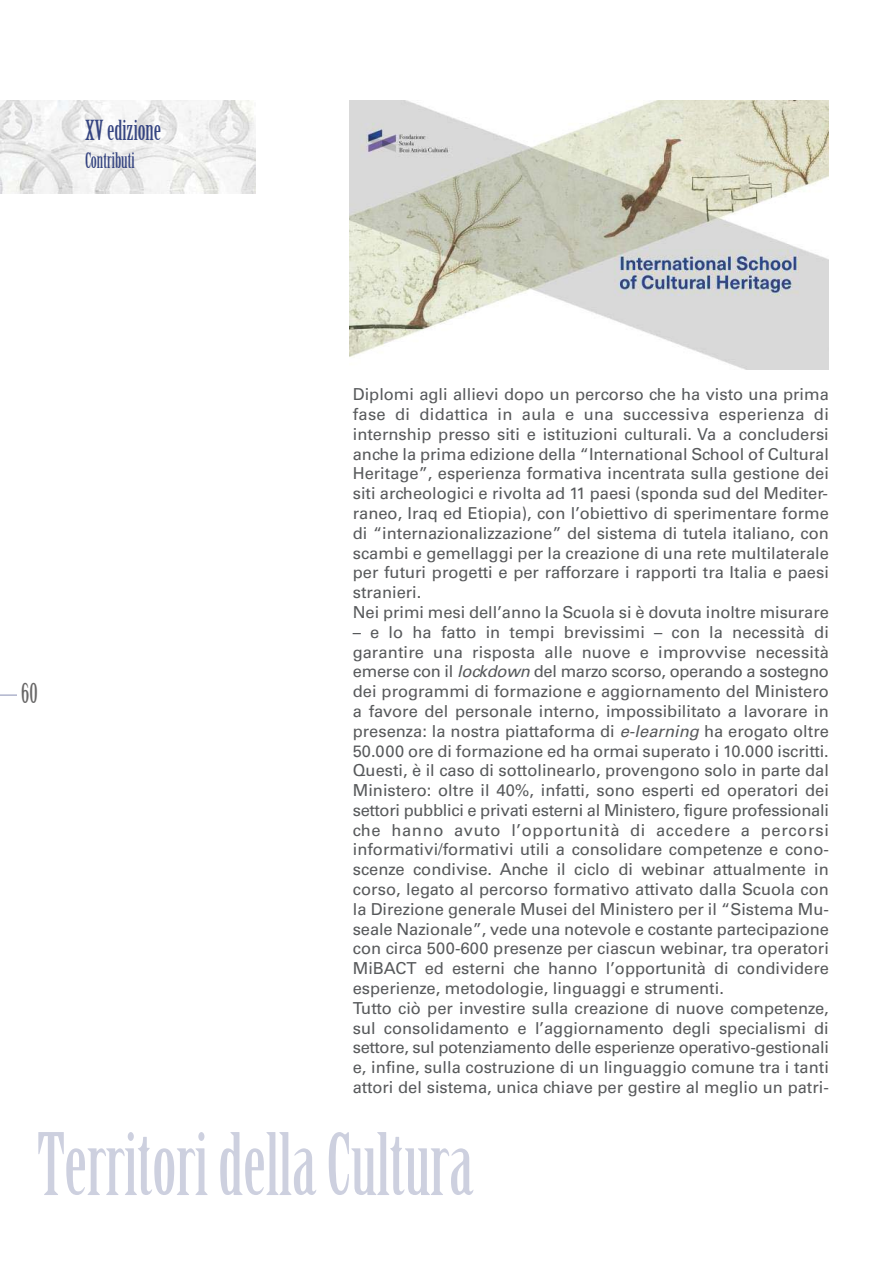
<style>
.page{position:relative;width:893px;height:1263px;background:#fff}
.page>*{position:absolute;margin:0;border:0;box-sizing:border-box;transform-origin:0 0}
.t1{font:84px "Birch Std";color:#cdd0df}
.t2{font:27px "Birch Std";color:#354481}
.t3{font:27px "Birch Std";color:#686767}
.t4{font:21px "Birch Std";color:#354481}
.t5{font:16.5px/19.8px "Univers";color:#57595b}
.s1{font-style:italic}
</style>
<div class="page">
<svg style="left:0;top:694px;width:17px;height:2px"></svg>
<img style="left:0;top:100px;width:255px;height:94px">
<img style="left:350px;top:100px;width:479px;height:270px">
<h2 class="t2" style="left:85px;top:119px;width:78px">XV edizione</h2>
<p class="t4" style="left:85px;top:152px;width:51px">Contributi</p>
<h2 class="t3" style="left:21px;top:681px;width:18px">60</h2>
<p class="t5" style="left:353px;top:386px;width:478px">Diplomi agli allievi dopo un percorso che ha visto una prima fase di didattica in aula e una successiva esperienza di internship presso siti e istituzioni culturali. Va a concludersi anche la prima edizione della “International School of Cultural Heritage”, esperienza formativa incentrata sulla gestione dei siti archeologici e rivolta ad 11 paesi (sponda sud del Mediter&shy;raneo, Iraq ed Etiopia), con l’obiettivo di sperimentare forme di “internazionalizzazione” del sistema di tutela italiano, con scambi e gemellaggi per la creazione di una rete multilaterale per futuri progetti e per rafforzare i rapporti tra Italia e paesi stranieri.<br>Nei primi mesi dell’anno la Scuola si è dovuta inoltre misurare</p>
<p class="t5" style="left:353px;top:624px;width:478px">– e lo ha fatto in tempi brevissimi – con la necessità di garantire una risposta alle nuove e improvvise necessità emerse con il <span class="s1">lockdown</span> del marzo scorso, operando a sostegno dei programmi di formazione e aggiornamento del Ministero a favore del personale interno, impossibilitato a lavorare in presenza: la nostra piattaforma di <span class="s1">e-learning</span> ha erogato oltre 50.000 ore di formazione ed ha ormai superato i 10.000 iscritti.<br>Questi, è il caso di sottolinearlo, provengono solo in parte dal Ministero: oltre il 40%, infatti, sono esperti ed operatori dei settori pubblici e privati esterni al Ministero, figure professionali che hanno avuto l’opportunità di accedere a percorsi informativi/formativi utili a consolidare competenze e cono&shy;scenze condivise. Anche il ciclo di webinar attualmente in corso, legato al percorso formativo attivato dalla Scuola con la Direzione generale Musei del Ministero per il “Sistema Mu&shy;seale Nazionale”, vede una notevole e costante partecipazione con circa 500-600 presenze per ciascun webinar, tra operatori MiBACT ed esterni che hanno l’opportunità di condividere esperienze, metodologie, linguaggi e strumenti.<br>Tutto ciò per investire sulla creazione di nuove competenze, sul consolidamento e l’aggiornamento degli specialismi di settore, sul potenziamento delle esperienze operativo-gestionali e, infine, sulla costruzione di un linguaggio comune tra i tanti attori del sistema, unica chiave per gestire al meglio un patri-</p>
<h1 class="t1" style="left:37px;top:1129px;width:438px">Territori della Cultura</h1>
</div>
